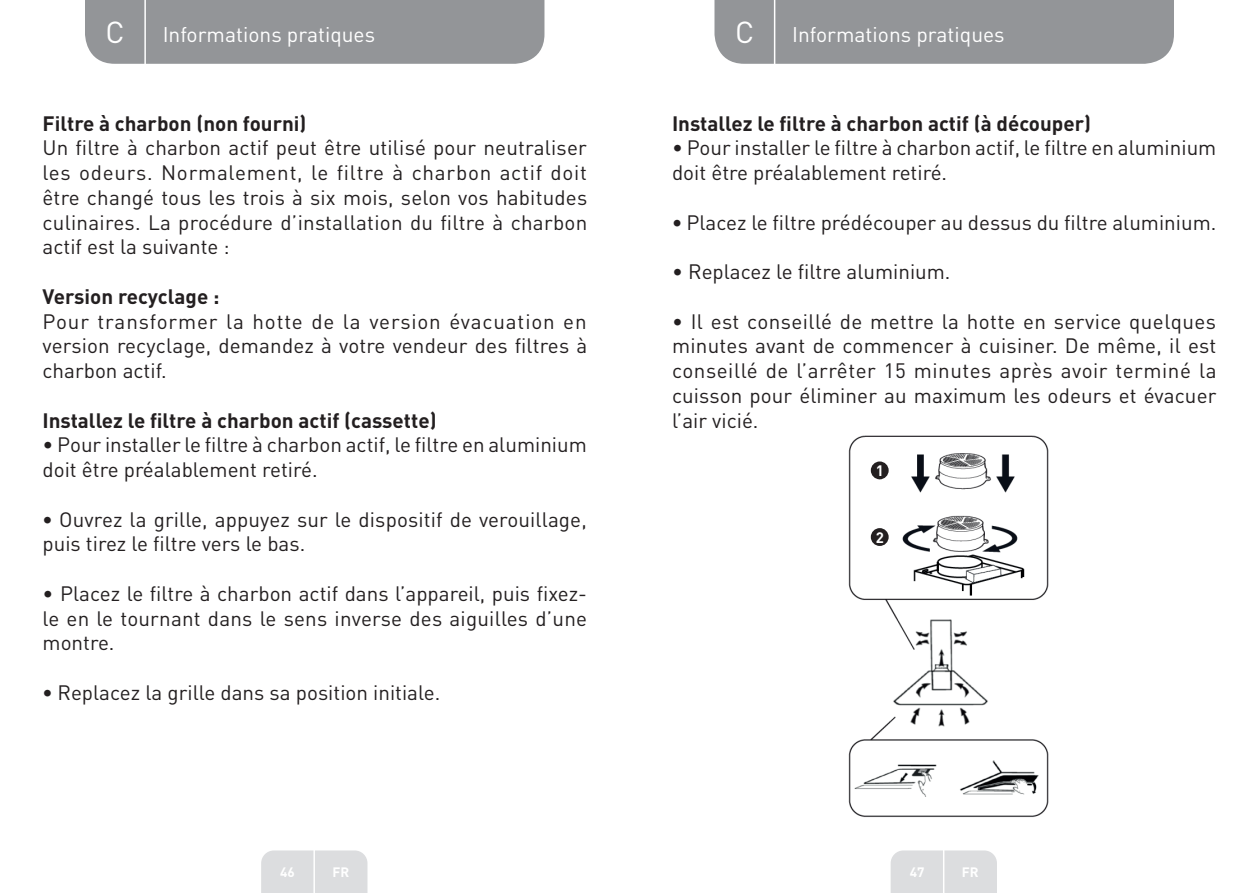
<style>
.page{position:relative;width:1259px;height:893px;background:#fff}
.page>*{position:absolute;margin:0;border:0;box-sizing:border-box;transform-origin:0 0}
.t1{font:30px "DIN Pro";color:#fff}
.t2{font:21px "DIN Pro";color:#fff}
.securité_nettoyage_B{font:20.7px/24.8px "DIN Pro";color:#231f20;text-align:justify}
.securité_nettoyage_B-2{font:700 20.7px "DIN Pro";color:#231f20}
.t3{font:700 15px "DIN Pro";color:#fff}
.t4{font:700 13.95px "DIN Pro";color:#fff}
.t5{font:700 13.5px "DIN Pro";color:#fff}
.s1{font-weight:700}
</style>
<div class="page">
<div style="left:85px;top:0;width:459px;height:64px;background:#939598"></div>
<div style="left:714px;top:0;width:460px;height:64px;background:#939598"></div>
<div style="left:261px;top:850px;width:106px;height:43px;background:#dcdddf"></div>
<div style="left:890px;top:850px;width:107px;height:43px;background:#dcdddf"></div>
<hr style="left:313px;top:833px;width:2px;height:60px;background:#fff">
<hr style="left:943px;top:833px;width:1px;height:60px;background:#fff">
<hr style="left:144px;top:0;width:2px;height:66px;background:#fff">
<hr style="left:774px;top:0;width:1px;height:66px;background:#fff">
<img style="left:848px;top:435px;width:200px;height:382px">
<div style="left:871px;top:461px;width:17px;height:18px;background:#231f20;border-radius:50%"></div>
<div style="left:871px;top:528px;width:17px;height:18px;background:#231f20;border-radius:50%"></div>
<h1 class="t1" style="left:105px;top:11px;width:21px">C</h1>
<p class="t2" style="left:163px;top:20px;width:214px">Informations pratiques</p>
<h1 class="t1" style="left:735px;top:11px;width:21px">C</h1>
<p class="t2" style="left:792px;top:20px;width:214px">Informations pratiques</p>
<p class="securité_nettoyage_B-2" style="left:43px;top:109px;width:265px">Filtre à charbon (non fourni)</p>
<p class="securité_nettoyage_B" style="left:43px;top:135px;width:546px">Un filtre à charbon actif peut être utilisé pour neutraliser les odeurs. Normalement, le filtre à charbon actif doit être changé tous les trois à six mois, selon vos habitudes culinaires. La procédure d’installation du filtre à charbon actif est la suivante :</p>
<p class="securité_nettoyage_B-2" style="left:43px;top:282px;width:178px">Version recyclage :</p>
<p class="securité_nettoyage_B" style="left:43px;top:308px;width:546px">Pour transformer la hotte de la version évacuation en version recyclage, demandez à votre vendeur des filtres à charbon actif.</p>
<p class="securité_nettoyage_B-2" style="left:43px;top:406px;width:395px">Installez le filtre à charbon actif (cassette)</p>
<p class="securité_nettoyage_B" style="left:43px;top:432px;width:546px">• Pour installer le filtre à charbon actif, le filtre en aluminium doit être préalablement retiré.</p>
<p class="securité_nettoyage_B" style="left:43px;top:506px;width:546px"><span class="s1">•</span> Ouvrez la grille, appuyez sur le dispositif de verouillage, puis tirez le filtre vers le bas.</p>
<p class="securité_nettoyage_B" style="left:43px;top:580px;width:546px">• Placez le filtre à charbon actif dans l’appareil, puis fixez&shy;le en le tournant dans le sens inverse des aiguilles d’une montre.</p>
<p class="securité_nettoyage_B" style="left:43px;top:679px;width:399px"><span class="s1">•</span> Replacez la grille dans sa position initiale.</p>
<p class="securité_nettoyage_B-2" style="left:672px;top:109px;width:420px">Installez le filtre à charbon actif (à découper)</p>
<p class="securité_nettoyage_B" style="left:672px;top:135px;width:546px">• Pour installer le filtre à charbon actif, le filtre en aluminium doit être préalablement retiré.</p>
<p class="securité_nettoyage_B" style="left:672px;top:209px;width:546px"><span class="s1">•</span> Placez le filtre prédécouper au dessus du filtre aluminium.</p>
<p class="securité_nettoyage_B" style="left:672px;top:258px;width:280px">• Replacez le filtre aluminium.</p>
<p class="securité_nettoyage_B" style="left:672px;top:308px;width:546px">• Il est conseillé de mettre la hotte en service quelques minutes avant de commencer à cuisiner. De même, il est conseillé de l’arrêter 15 minutes après avoir terminé la cuisson pour éliminer au maximum les odeurs et évacuer l’air vicié.</p>
<p class="t3" style="left:875px;top:461px;width:10px">1</p>
<p class="t4" style="left:877px;top:465px;width:9px">1</p>
<p class="t3" style="left:875px;top:527px;width:10px">2</p>
<p class="t4" style="left:877px;top:530px;width:9px">2</p>
<p class="t5" style="left:280px;top:863px;width:16px">46</p>
<p class="t5" style="left:332px;top:863px;width:18px">FR</p>
<p class="t5" style="left:909px;top:863px;width:16px">47</p>
<p class="t5" style="left:962px;top:863px;width:18px">FR</p>
</div>
